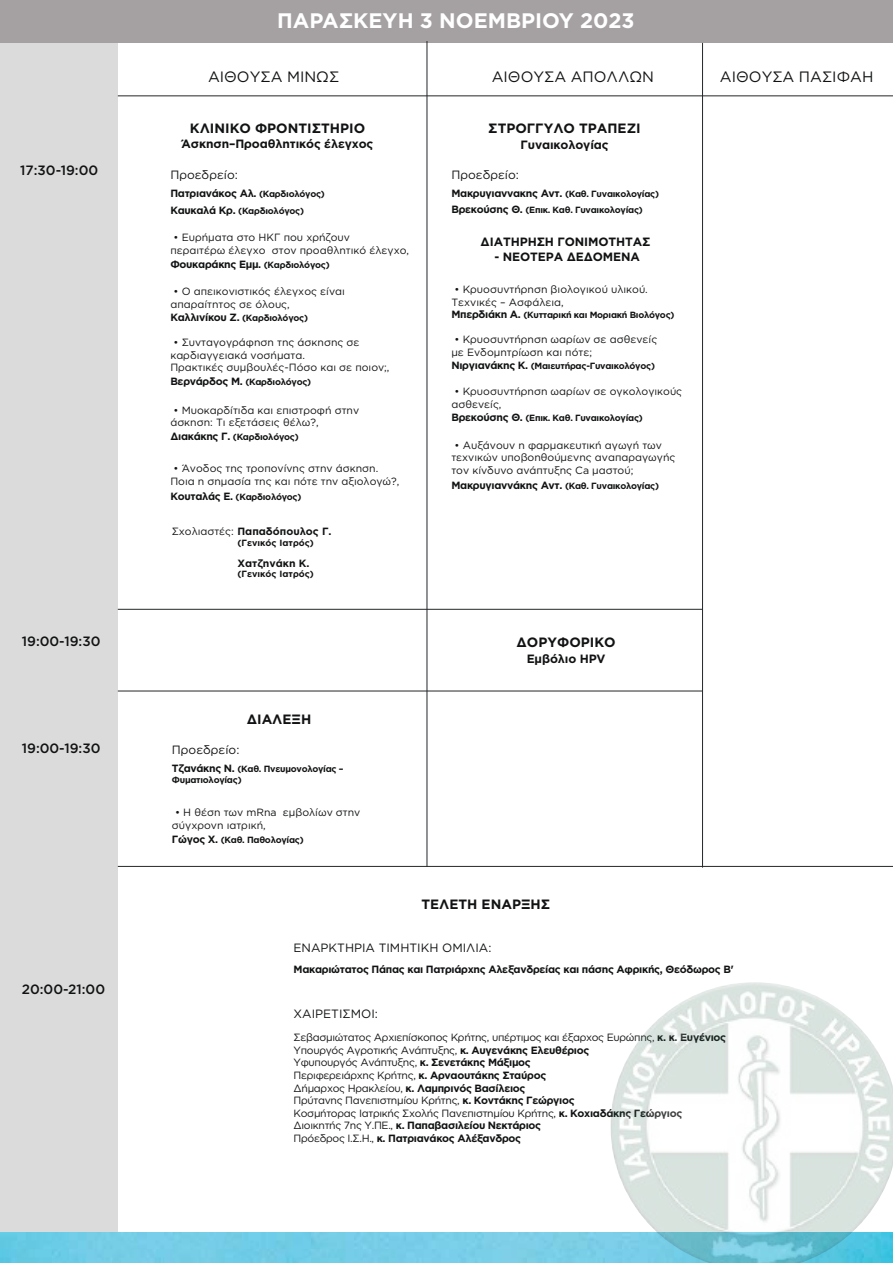
<style>
.page{position:relative;width:893px;height:1263px;background:#fff}
.page>*{position:absolute;margin:0;border:0;box-sizing:border-box;transform-origin:0 0}
.t1{font:700 21px "Gotham Greek";color:#fff}
.t2{font:15px "Gotham Greek";color:#111213}
.t3{font:700 13.5px "Gotham Greek";color:#111213}
.t4{font:500 13.5px "Gotham Greek";color:#111213}
.t5{font:700 12px "Gotham Greek";letter-spacing:-.01em;color:#111213}
.t6{font:12px "Gotham Greek";color:#111213}
.t7{font:10.5px/12.6px "Gotham Greek";color:#111213}
.t8{font:10.5px/12.6px "Gotham Greek";letter-spacing:-.03em;color:#111213}
.t9{font:700 10.5px "Gotham Greek";letter-spacing:-.03em;color:#111213}
.t10{font:700 10.5px "Gotham Greek";color:#111213}
.t11{font:700 9px/10.8px "Gotham Greek";letter-spacing:-.03em;color:#111213}
.t12{font:700 9px "Gotham Greek";color:#111213}
.s1{font-size:9px}
.s2{font-size:10.5px}
.s3{font-weight:400}
.s4{font-weight:700}
</style>
<div class="page">
<div style="left:0;top:43px;width:118px;height:1189px;background:#dbdbdb"></div>
<img style="left:0;top:1232px;width:610px;height:31px">
<div style="left:0;top:0;width:893px;height:43px;background:#a5a1a3"></div>
<hr style="left:118px;top:95px;width:775px;height:1px;background:#242728">
<hr style="left:118px;top:691px;width:584px;height:1px;background:#242728">
<hr style="left:118px;top:609px;width:584px;height:1px;background:#242728">
<hr style="left:118px;top:866px;width:775px;height:1px;background:#242728">
<hr style="left:427px;top:41px;width:1px;height:826px;background:#242728">
<hr style="left:702px;top:43px;width:1px;height:824px;background:#242728">
<img style="left:610px;top:982px;width:283px;height:281px">
<h1 class="t1" style="left:277px;top:8px;width:359px">ΠΑΡΑΣΚΕΥΗ 3 ΝΟΕΜΒΡΙΟΥ 2023</h1>
<h2 class="t2" style="left:208px;top:68px;width:133px">ΑΙΘΟΥΣΑ ΜΙΝΩΣ</h2>
<h2 class="t2" style="left:492px;top:68px;width:164px">ΑΙΘΟΥΣΑ ΑΠΟΛΛΩΝ</h2>
<h2 class="t2" style="left:720px;top:68px;width:155px">ΑΙΘΟΥΣΑ ΠΑΣΙΦΑΗ</h2>
<p class="t3" style="left:190px;top:121px;width:177px">ΚΛΙΝΙΚΟ ΦΡΟΝΤΙΣΤΗΡΙΟ</p>
<p class="t5" style="left:182px;top:136px;width:193px">Άσκηση–Προαθλητικός έλεγχος</p>
<p class="t3" style="left:488px;top:121px;width:154px">ΣΤΡΟΓΓΥΛΟ ΤΡΑΠΕΖΙ</p>
<p class="t5" style="left:520px;top:137px;width:90px">Γυναικολογίας</p>
<p class="t4" style="left:20px;top:163px;width:80px">17:30-19:00</p>
<p class="t6" style="left:170px;top:169px;width:69px">Προεδρείο:</p>
<p class="t9" style="left:170px;top:187px;width:156px">Πατριανάκος Αλ. <span class="s1">(Καρδιολόγος)</span></p>
<p class="t11" style="left:170px;top:205px;width:135px"><span class="s2">Καυκαλά Κρ.</span> (Καρδιολόγος)</p>
<p class="t7" style="left:170px;top:231px;width:240px">• Ευρήματα στο ΗΚΓ που χρήζουν<br>περαιτέρω έλεγχο στον προαθλητικό έλεγχο,</p>
<p class="t9" style="left:170px;top:258px;width:161px">Φουκαράκης Εμμ. <span class="s1">(Καρδιολόγος)</span></p>
<p class="t7" style="left:170px;top:285px;width:176px">• Ο απεικονιστικός έλεγχος είναι απαραίτητος σε όλους,</p>
<p class="t11" style="left:170px;top:313px;width:139px"><span class="s2">Καλλινίκου Ζ.</span> (Καρδιολόγος)</p>
<p class="t7" style="left:170px;top:336px;width:221px">• Συνταγογράφηση της άσκησης σε καρδιαγγειακά νοσήματα.<br>Πρακτικές συμβουλές-Πόσο και σε ποιον;,</p>
<p class="t11" style="left:170px;top:377px;width:142px"><span class="s2">Βερνάρδος Μ.</span> (Καρδιολόγος)</p>
<p class="t7" style="left:170px;top:403px;width:190px">• Μυοκαρδίτιδα και επιστροφή στην άσκηση: Τι εξετάσεις θέλω?,</p>
<p class="t11" style="left:170px;top:431px;width:130px"><span class="s2">Διακάκης Γ.</span> (Καρδιολόγος)</p>
<p class="t7" style="left:170px;top:462px;width:231px">• Άνοδος της τροπονίνης στην άσκηση.<br>Ποια η σημασία της και πότε την αξιολογώ?,</p>
<p class="t11" style="left:170px;top:491px;width:133px"><span class="s2">Κουταλάς Ε.</span> (Καρδιολόγος)</p>
<p class="t6" style="left:451px;top:168px;width:69px">Προεδρείο:</p>
<p class="t11" style="left:451px;top:185px;width:209px;line-height:16.5px"><span class="s2">Μακρυγιαννακης Αντ.</span> (Καθ. Γυναικολογίας)<br><span class="s2">Βρεκούσης Θ.</span> (Επικ. Καθ. Γυναικολογίας)</p>
<p class="t5" style="left:481px;top:235px;width:171px">ΔΙΑΤΗΡΗΣΗ ΓΟΝΙΜΟΤΗΤΑΣ</p>
<p class="t5" style="left:495px;top:250px;width:147px">- ΝΕΟΤΕΡΑ ΔΕΔΟΜΕΝΑ</p>
<p class="t7" style="left:451px;top:283px;width:198px;text-indent:3px">• Κρυοσυντήρηση βιολογικού υλικού.<br>Τεχνικές – Ασφάλεια,</p>
<p class="t11" style="left:451px;top:309px;width:225px"><span class="s2">Μπερδιάκη Α.</span> (Κυτταρική και Μοριακή Βιολόγος)</p>
<p class="t7" style="left:451px;top:333px;width:207px;text-indent:3px">• Κρυοσυντήρηση ωαρίων σε ασθενείς με Ενδομητρίωση και πότε;</p>
<p class="t11" style="left:451px;top:360px;width:205px"><span class="s2">Νιργιανάκης Κ.</span> (Μαιευτήρας-Γυναικολόγος)</p>
<p class="t7" style="left:451px;top:385px;width:232px;text-indent:3px">• Κρυοσυντήρηση ωαρίων σε ογκολογικούς ασθενείς,</p>
<p class="t11" style="left:451px;top:412px;width:193px"><span class="s2">Βρεκούσης Θ.</span> (Επικ. Καθ. Γυναικολογίας)</p>
<p class="t7" style="left:451px;top:438px;width:226px;text-indent:3px">• Αυξάνουν η φαρμακευτική αγωγή των τεχνικών υποβοηθούμενης αναπαραγωγής τον κίνδυνο ανάπτυξης Ca μαστού;</p>
<p class="t11" style="left:451px;top:480px;width:209px"><span class="s2">Μακρυγιαννάκης Αντ.</span> (Καθ. Γυναικολογίας)</p>
<p class="t10" style="left:172px;top:525px;width:161px"><span class="s3">Σχολιαστές:</span> Παπαδόπουλος Γ.</p>
<p class="t12" style="left:237px;top:538px;width:78px">(Γενικός Ιατρός)</p>
<p class="t10" style="left:237px;top:557px;width:74px">Χατζηνάκη Κ.</p>
<p class="t12" style="left:237px;top:569px;width:78px">(Γενικός Ιατρός)</p>
<p class="t4" style="left:22px;top:633px;width:80px">19:00-19:30</p>
<p class="t3" style="left:517px;top:634px;width:101px">ΔΟΡΥΦΟΡΙΚΟ</p>
<p class="t5" style="left:527px;top:652px;width:80px">Εμβόλιο HPV</p>
<p class="t3" style="left:247px;top:711px;width:66px">ΔΙΑΛΕΞΗ</p>
<p class="t4" style="left:22px;top:740px;width:80px">19:00-19:30</p>
<p class="t6" style="left:172px;top:743px;width:69px">Προεδρείο:</p>
<p class="t11" style="left:172px;top:763px;width:173px"><span class="s2">Τζανάκης Ν.</span> (Καθ. Πνευμονολογίας –<br>Φυματιολογίας)</p>
<p class="t7" style="left:172px;top:806px;width:190px">• Η θέση των mRna εμβολίων στην σύγχρονη ιατρική,</p>
<p class="t11" style="left:172px;top:834px;width:133px"><span class="s2">Γώγος Χ.</span> (Καθ. Παθολογίας)</p>
<p class="t3" style="left:421px;top:896px;width:130px">ΤΕΛΕΤΗ ΕΝΑΡΞΗΣ</p>
<p class="t6" style="left:294px;top:941px;width:199px">ΕΝΑΡΚΤΗΡΙΑ ΤΙΜΗΤΙΚΗ ΟΜΙΛΙΑ:</p>
<p class="t9" style="left:294px;top:963px;width:442px">Μακαριώτατος Πάπας και Πατριάρχης Αλεξανδρείας και πάσης Αφρικής, Θεόδωρος Β'</p>
<p class="t4" style="left:22px;top:981px;width:85px">20:00-21:00</p>
<p class="t6" style="left:294px;top:1007px;width:86px">ΧΑΙΡΕΤΙΣΜΟΙ:</p>
<p class="t8" style="left:294px;top:1031px;width:434px">Σεβασμιώτατος Αρχιεπίσκοπος Κρήτης, υπέρτιμος και έξαρχος Ευρώπης, <span class="s4">κ. κ. Ευγένιος </span>Υπουργός Αγροτικής Ανάπτυξης, <span class="s4">κ. Αυγενάκης Ελευθέριος<br></span>Υφυπουργός Ανάπτυξης, <span class="s4">κ. Σενετάκης Μάξιμος<br></span>Περιφερειάρχης Κρήτης, <span class="s4">κ. Αρναουτάκης Σταύρος<br></span>Δήμαρχος Ηρακλείου, <span class="s4">κ. Λαμπρινός Βασίλειος<br></span>Πρύτανης Πανεπιστημίου Κρήτης, <span class="s4">κ. Κοντάκης Γεώργιος<br></span>Κοσμήτορας Ιατρικής Σχολής Πανεπιστημίου Κρήτης, <span class="s4">κ. Κοχιαδάκης Γεώργιος </span>Διοικητής 7ης Υ.ΠΕ., <span class="s4">κ. Παπαβασιλείου Νεκτάριος<br></span>Πρόεδρος Ι.Σ.Η., <span class="s4">κ. Πατριανάκος Αλέξανδρος</span></p>
</div>
